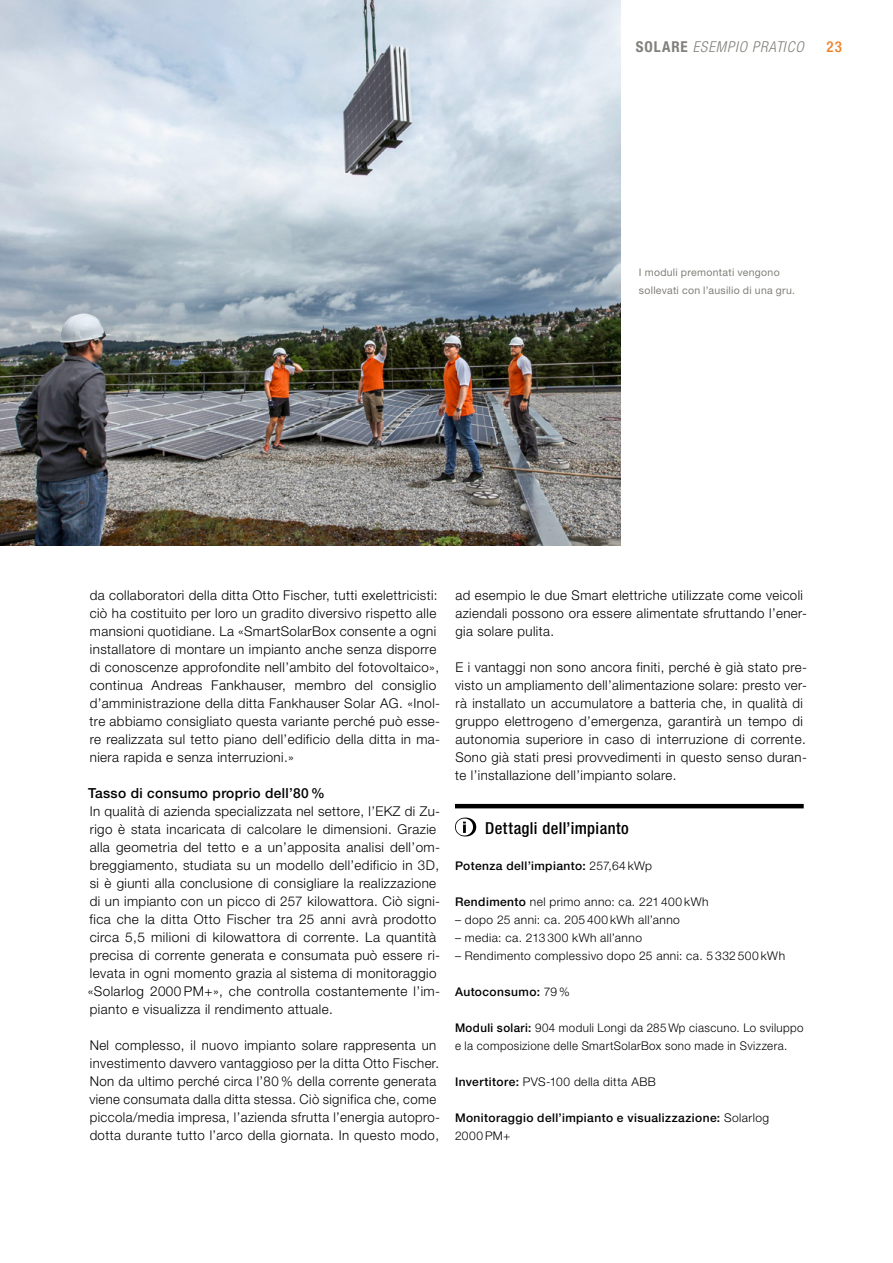
<style>
.page{position:relative;width:893px;height:1263px;background:#fff}
.page>*{position:absolute;margin:0;border:0;box-sizing:border-box;transform-origin:0 0}
.t1{font:500 condensed 16.5px "Helvetica Neue LT Std";letter-spacing:.025em;color:#000}
.t2{font:italic 300 condensed 15px "Helvetica Neue LT Std";letter-spacing:.05em;color:#81807a}
.t3{font:500 condensed 15px "Helvetica Neue LT Std";color:#f07f23}
.t4{font:500 13.8px "Helvetica Neue LT Std";letter-spacing:.025em;color:#000}
.t5{font:300 13.5px/18px "Helvetica Neue LT Std";letter-spacing:.03em;color:#000}
.t6{font:300 12px "Helvetica Neue LT Std";letter-spacing:.035em;color:#000}
.t7{font:300 12px/18px "Helvetica Neue LT Std";letter-spacing:.035em;color:#000;scale:.96 1}
.t8{font:500 12px/18px "Helvetica Neue LT Std";letter-spacing:.035em;color:#000}
.t9{font:10.5px/18px "Helvetica Neue LT Std";letter-spacing:.025em;color:#81807a}
.s1{font-weight:700;font-style:normal}
.s2{font-weight:300}
.s3{font-weight:500}
</style>
<div class="page">
<hr style="left:455px;top:804px;width:349px;height:4px;background:#000">
<svg style="left:455px;top:818px;width:21px;height:18px"></svg>
<img style="left:0;top:0;width:621px;height:546px">
<p class="t2" style="left:636px;top:38px;width:169px"><span class="s1">SOLARE</span> ESEMPIO PRATICO</p>
<p class="t3" style="left:827px;top:38px;width:17px">23</p>
<p class="t9" style="left:639px;top:263px;width:158px">I moduli premontati vengono sollevati con l’ausilio di una gru.</p>
<p class="t5" style="left:90px;top:586px;width:352px">da collaboratori della ditta Otto Fischer, tutti exelettricisti: ciò ha costituito per loro un gradito diversivo rispetto alle mansioni quotidiane. La «SmartSolarBox consente a ogni installatore di montare un impianto anche senza disporre di conoscenze approfondite nell’ambito del fotovoltaico», continua Andreas Fankhauser, membro del consiglio d’amministrazione della ditta Fankhauser Solar AG. «Inol&shy;tre abbiamo consigliato questa variante perché può esse&shy;re realizzata sul tetto piano dell’edificio della ditta in ma&shy;niera rapida e senza interruzioni.»</p>
<p class="t4" style="left:88px;top:785px;width:238px">Tasso di consumo proprio dell’80 %</p>
<p class="t5" style="left:88px;top:802px;width:354px">In qualità di azienda specializzata nel settore, l’EKZ di Zu&shy;rigo è stata incaricata di calcolare le dimensioni. Grazie alla geometria del tetto e a un’apposita analisi dell’om&shy;breggiamento, studiata su un modello dell’edificio in 3D, si è giunti alla conclusione di consigliare la realizzazione di un impianto con un picco di 257 kilowattora. Ciò signi&shy;fica che la ditta Otto Fischer tra 25 anni avrà prodotto circa 5,5 milioni di kilowattora di corrente. La quantità precisa di corrente generata e consumata può essere ri&shy;levata in ogni momento grazia al sistema di monitoraggio «Solarlog 2000 PM+», che controlla costantemente l’im&shy;pianto e visualizza il rendimento attuale.</p>
<p class="t5" style="left:89px;top:1036px;width:352px">Nel complesso, il nuovo impianto solare rappresenta un investimento davvero vantaggioso per la ditta Otto Fischer.<br>Non da ultimo perché circa l’80 % della corrente generata viene consumata dalla ditta stessa. Ciò significa che, come piccola/media impresa, l’azienda sfrutta l’energia autopro&shy;dotta durante tutto l’arco della giornata. In questo modo,</p>
<p class="t5" style="left:455px;top:586px;width:353px">ad esempio le due Smart elettriche utilizzate come veicoli aziendali possono ora essere alimentate sfruttando l’ener&shy;gia solare pulita.</p>
<p class="t5" style="left:455px;top:658px;width:353px">E i vantaggi non sono ancora finiti, perché è già stato pre&shy;visto un ampliamento dell’alimentazione solare: presto ver&shy;rà installato un accumulatore a batteria che, in qualità di gruppo elettrogeno d’emergenza, garantirà un tempo di autonomia superiore in caso di interruzione di corrente.<br>Sono già stati presi provvedimenti in questo senso duran&shy;te l’installazione dell’impianto solare.</p>
<p class="t1" style="left:485px;top:818px;width:145px">Dettagli dell’impianto</p>
<p class="t8" style="left:455px;top:856px;width:199px">Potenza dell’impianto: <span class="s2">257,64 kWp</span></p>
<p class="t6" style="left:455px;top:894px;width:255px"><span class="s3">Rendimento</span> nel primo anno: ca. 221 400 kWh</p>
<p class="t6" style="left:455px;top:912px;width:226px">– dopo 25 anni: ca. 205 400 kWh all’anno</p>
<p class="t6" style="left:455px;top:930px;width:188px">– media: ca. 213 300 kWh all’anno</p>
<p class="t6" style="left:455px;top:948px;width:332px">– Rendimento complessivo dopo 25 anni: ca. 5 332 500 kWh</p>
<p class="t8" style="left:455px;top:982px;width:116px">Autoconsumo: <span class="s2">79 %</span></p>
<p class="t7" style="left:455px;top:1018px;width:365px"><span class="s3">Moduli solari:</span> 904 moduli Longi da 285 Wp ciascuno. Lo sviluppo e la composizione delle SmartSolarBox sono made in Svizzera.</p>
<p class="t6" style="left:455px;top:1074px;width:202px"><span class="s3">Invertitore:</span> PVS-100 della ditta ABB</p>
<p class="t8" style="left:455px;top:1108px;width:316px">Monitoraggio dell’impianto e visualizzazione: <span class="s2">Solarlog<br>2000 PM+</span></p>
</div>
